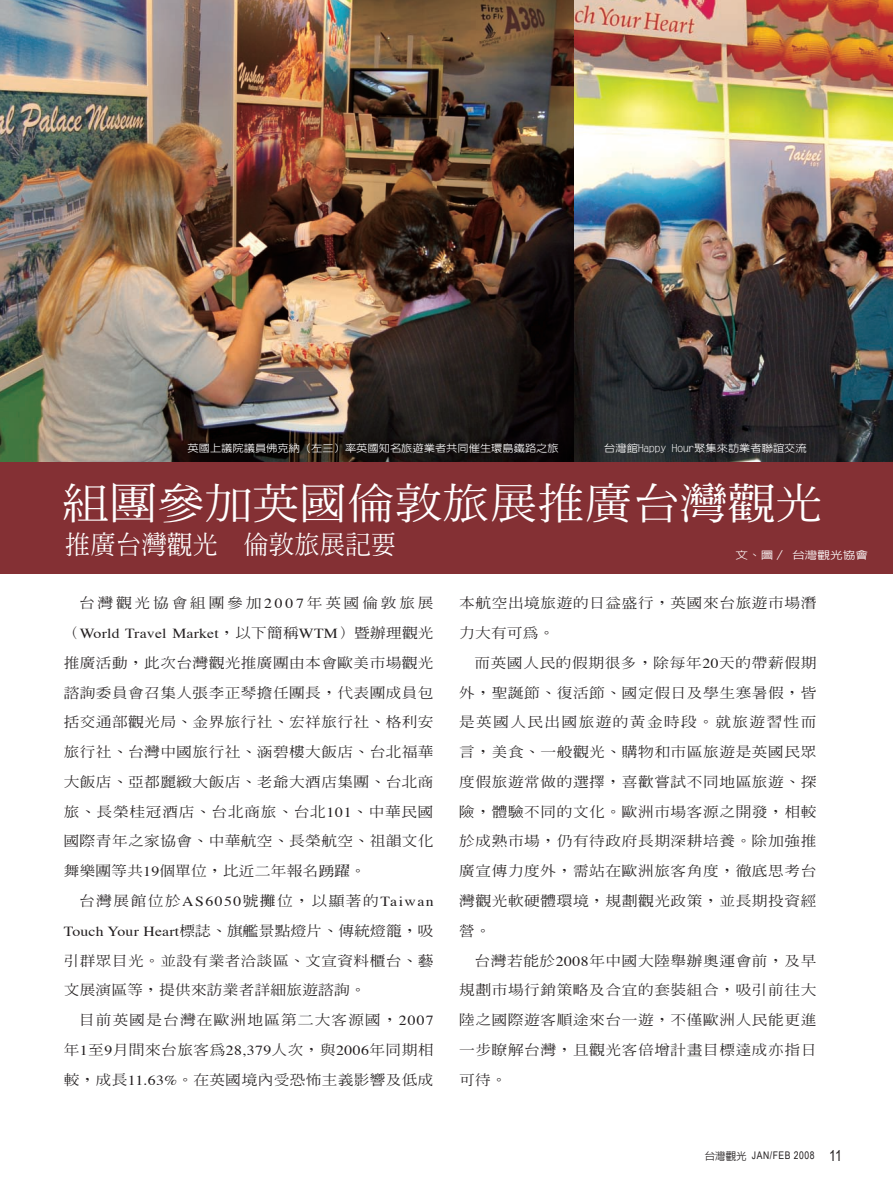
<style>
.page{position:relative;width:893px;height:1191px;background:#fff}
.page>*{position:absolute;margin:0;border:0;box-sizing:border-box;transform-origin:0 0}
.t1{font:500 42.3px "AR Ming B5";letter-spacing:-.01em;color:#fff;scale:1.14 1}
.t2{font:500 25.5px "AR Ming B5";color:#fff}
.t3{font:500 13.8px "AR Ming B5";letter-spacing:.03em;color:#231f20;scale:1.14 1}
.t4{font:500 13.8px "AR Ming B5";letter-spacing:.01em;color:#231f20;scale:1.14 1}
.t5{font:13.8px "Times";letter-spacing:.015em;color:#231f20;scale:1.14 1}
.t6{font:500 13.8px "AR Ming B5";letter-spacing:.09em;color:#231f20;scale:1.14 1}
.t7{font:500 13.8px "AR Ming B5";letter-spacing:.07em;color:#231f20;scale:1.14 1}
.t8{font:500 13.8px "AR Ming B5";letter-spacing:.175em;color:#231f20;scale:1.14 1}
.t9{font:500 13.8px "AR Ming B5";letter-spacing:.085em;color:#231f20;scale:1.14 1}
.t10{font:10.5px "Arial Narrow";letter-spacing:.05em;color:#231f20}
.t11{font:500 10.5px "AR Hei B5";color:#fff;scale:1.2 1}
.t12{font:500 10.2px "AR New Hei B5";color:#fff;scale:1.11 1}
.s1{font-family:"Times";font-weight:400}
.s2{font-family:"AR Ming B5";font-weight:500}
.s3{font-family:"AR Hei B5";font-weight:500}
.s4{font-size:15px}
</style>
<div class="page">
<div style="left:0;top:460px;width:893px;height:114px;background:#843034"></div>
<img style="left:0;top:0;width:574px;height:461px">
<img style="left:574px;top:0;width:319px;height:461px">
<p class="t12" style="left:188px;top:443px;width:336px">英國上議院議員佛克納（左三）率英國知名旅遊業者共同催生環島鐵路之旅</p>
<p class="t12" style="left:604px;top:443px;width:184px">台灣館Happy Hour聚集來訪業者聯誼交流</p>
<p class="t1" style="left:62px;top:482px;width:669px">組團參加英國倫敦旅展推廣台灣觀光</p>
<p class="t2" style="left:65px;top:532px;width:333px">推廣台灣觀光 倫敦旅展記要</p>
<p class="t8" style="left:79px;top:596px;width:313px">台灣觀光協會組團參加<span class="s1">2007</span>年英國倫敦旅展</p>
<p class="t5" style="left:64px;top:620px;width:326px"><span class="s2">（</span>World Travel Market<span class="s2">，以下簡稱</span>WTM<span class="s2">）暨辦理觀光</span></p>
<p class="t3" style="left:64px;top:655px;width:326px">推廣活動，此次台灣觀光推廣團由本會歐美市場觀光</p>
<p class="t3" style="left:64px;top:685px;width:326px">諮詢委員會召集人張李正琴擔任團長，代表團成員包</p>
<p class="t3" style="left:64px;top:715px;width:326px">括交通部觀光局、金界旅行社、宏祥旅行社、格利安</p>
<p class="t3" style="left:64px;top:745px;width:326px">旅行社、台灣中國旅行社、涵碧樓大飯店、台北福華</p>
<p class="t3" style="left:64px;top:774px;width:326px">大飯店、亞都麗緻大飯店、老爺大酒店集團、台北商</p>
<p class="t3" style="left:64px;top:804px;width:326px">旅、長榮桂冠酒店、台北商旅、台北<span class="s1">101</span>、中華民國</p>
<p class="t3" style="left:64px;top:834px;width:326px">國際青年之家協會、中華航空、長榮航空、祖韻文化</p>
<p class="t4" style="left:64px;top:864px;width:267px">舞樂團等共<span class="s1">19</span>個單位，比近二年報名踴躍。</p>
<p class="t6" style="left:79px;top:894px;width:313px">台灣展館位於<span class="s1">AS6050</span>號攤位，以顯著的<span class="s1">Taiwan</span></p>
<p class="t4" style="left:64px;top:923px;width:326px"><span class="s1">Touch Your Heart</span>標誌、旗艦景點燈片、傳統燈籠，吸</p>
<p class="t3" style="left:64px;top:953px;width:326px">引群眾目光。並設有業者洽談區、文宣資料櫃台、藝</p>
<p class="t4" style="left:64px;top:983px;width:266px">文展演區等，提供來訪業者詳細旅遊諮詢。</p>
<p class="t7" style="left:79px;top:1013px;width:313px">目前英國是台灣在歐洲地區第二大客源國，<span class="s1">2007</span></p>
<p class="t3" style="left:64px;top:1042px;width:326px">年<span class="s1">1</span>至<span class="s1">9</span>月間來台旅客為<span class="s1">28,379</span>人次，與<span class="s1">2006</span>年同期相</p>
<p class="t3" style="left:64px;top:1072px;width:326px">較，成長<span class="s1">11.63%</span>。在英國境內受恐怖主義影響及低成</p>
<p class="t11" style="left:736px;top:550px;width:112px">文、圖／台灣觀光協會</p>
<p class="t3" style="left:459px;top:596px;width:315px">本航空出境旅遊的日益盛行，英國來台旅遊市場潛</p>
<p class="t3" style="left:459px;top:626px;width:85px">力大有可為。</p>
<p class="t3" style="left:475px;top:655px;width:301px">而英國人民的假期很多，除每年<span class="s1">20</span>天的帶薪假期</p>
<p class="t3" style="left:459px;top:685px;width:315px">外，聖誕節、復活節、國定假日及學生寒暑假，皆</p>
<p class="t9" style="left:459px;top:715px;width:315px">是英國人民出國旅遊的黃金時段。就旅遊習性而</p>
<p class="t3" style="left:459px;top:745px;width:315px">言，美食、一般觀光、購物和市區旅遊是英國民眾</p>
<p class="t3" style="left:459px;top:774px;width:315px">度假旅遊常做的選擇，喜歡嘗試不同地區旅遊、探</p>
<p class="t3" style="left:459px;top:804px;width:315px">險，體驗不同的文化。歐洲市場客源之開發，相較</p>
<p class="t3" style="left:459px;top:834px;width:315px">於成熟市場，仍有待政府長期深耕培養。除加強推</p>
<p class="t3" style="left:459px;top:864px;width:315px">廣宣傳力度外，需站在歐洲旅客角度，徹底思考台</p>
<p class="t3" style="left:459px;top:894px;width:315px">灣觀光軟硬體環境，規劃觀光政策，並長期投資經</p>
<p class="t3" style="left:459px;top:923px;width:29px">營。</p>
<p class="t3" style="left:475px;top:953px;width:301px">台灣若能於<span class="s1">2008</span>年中國大陸舉辦奧運會前，及早</p>
<p class="t3" style="left:459px;top:983px;width:315px">規劃市場行銷策略及合宜的套裝組合，吸引前往大</p>
<p class="t3" style="left:459px;top:1013px;width:315px">陸之國際遊客順途來台一遊，不僅歐洲人民能更進</p>
<p class="t3" style="left:459px;top:1042px;width:315px">一步瞭解台灣，且觀光客倍增計畫目標達成亦指日</p>
<p class="t3" style="left:459px;top:1072px;width:43px">可待。</p>
<p class="t10" style="left:705px;top:1149px;width:139px"><span class="s3">台灣觀光</span> JAN/FEB 2008 <span class="s4">11</span></p>
</div>
